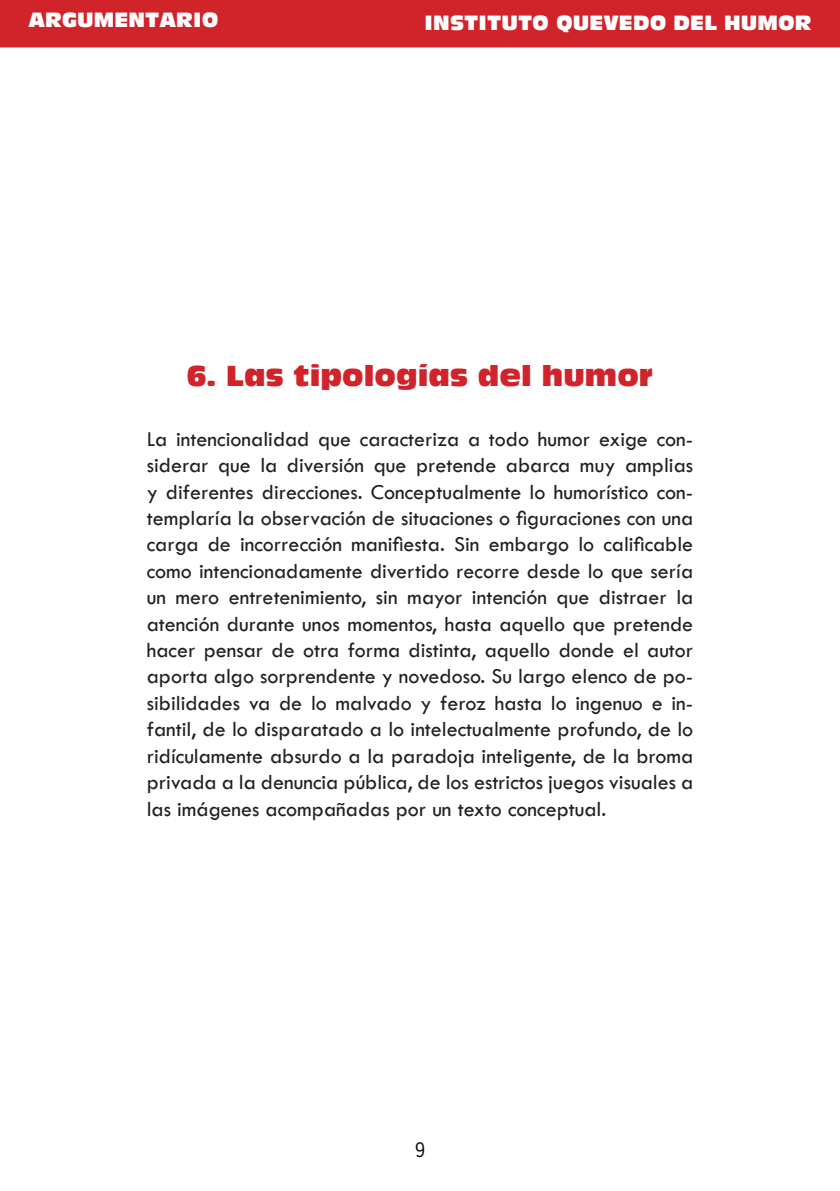
<style>
.page{position:relative;width:840px;height:1191px;background:#fff}
.page>*{position:absolute;margin:0;border:0;box-sizing:border-box;transform-origin:0 0}
.Titulos{font:28px "Antique Olive Compact";color:#d1232a}
.t1{font:22px/26.4px "Tw Cen";color:#231f20;text-align:justify}
.t2{font:22px "Orator Std";color:#0f0807}
.t3{font:20px "Antique Olive Compact";color:#fff}
</style>
<div class="page">
<div style="left:0;top:0;width:839px;height:47px;background:#d1232a"></div>
<p class="t3" style="left:28px;top:8px;width:191px">ARGUMENTARIO</p>
<p class="t3" style="left:424px;top:11px;width:388px">INSTITUTO QUEVEDO DEL HUMOR</p>
<p class="Titulos" style="left:187px;top:358px;width:468px">6. Las tipologías del humor</p>
<p class="t1" style="left:147px;top:425px;width:548px">La intencionalidad que caracteriza a todo humor exige con&shy;siderar que la diversión que pretende abarca muy amplias y diferentes direcciones. Conceptualmente lo humorístico con&shy;templaría la observación de situaciones o figuraciones con una carga de incorrección manifiesta. Sin embargo lo calificable como intencionadamente divertido recorre desde lo que sería un mero entretenimiento, sin mayor intención que distraer la atención durante unos momentos, hasta aquello que pretende hacer pensar de otra forma distinta, aquello donde el autor aporta algo sorprendente y novedoso. Su largo elenco de po&shy;sibilidades va de lo malvado y feroz hasta lo ingenuo e in&shy;fantil, de lo disparatado a lo intelectualmente profundo, de lo ridículamente absurdo a la paradoja inteligente, de la broma privada a la denuncia pública, de los estrictos juegos visuales a las imágenes acompañadas por un texto conceptual.</p>
<p class="t2" style="left:413px;top:1134px;width:15px">9</p>
</div>
